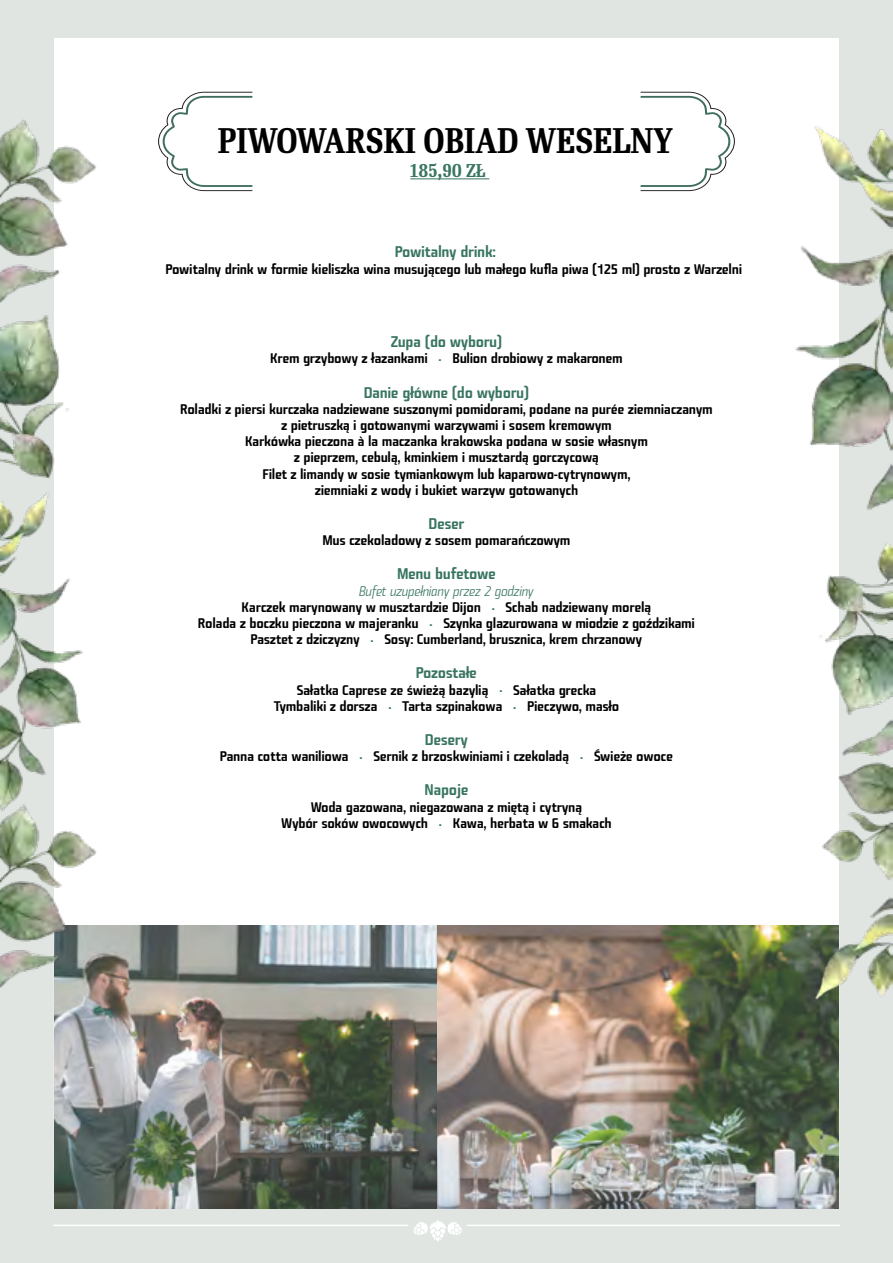
<style>
.page{position:relative;width:893px;height:1263px;background:#fff}
.page>*{position:absolute;margin:0;border:0;box-sizing:border-box;transform-origin:0 0}
.t1{font:600 34.5px "Re Public Cond";color:#000}
.t2{font:600 18px "Re Public Cond";color:#397562}
.t3{font:500 15px "Fishmonger K";letter-spacing:-.025em;color:#397562}
.t4{font:500 13.5px/16.2px "Fishmonger K";letter-spacing:-.025em;color:#000;text-align:center}
.s1{font-style:italic;color:#397562}
</style>
<div class="page">
<img style="left:0;top:0;width:893px;height:1263px">
<hr style="left:410px;top:178px;width:79px;height:1px;background:#397562">
<svg style="left:158px;top:92px;width:94px;height:99px"></svg>
<svg style="left:641px;top:92px;width:94px;height:99px"></svg>
<h1 class="t1" style="left:218px;top:120px;width:456px">PIWOWARSKI OBIAD WESELNY</h1>
<h2 class="t2" style="left:410px;top:160px;width:77px">185,90 ZŁ</h2>
<p class="t3" style="left:395px;top:243px;width:103px">Powitalny drink:</p>
<p class="t4" style="left:166px;top:261px;width:578px">Powitalny drink w formie kieliszka wina musującego lub małego kufla piwa (125 ml) prosto z Warzelni</p>
<p class="t3" style="left:391px;top:333px;width:113px">Zupa (do wyboru)</p>
<p class="t4" style="left:270px;top:351px;width:354px">Krem grzybowy z łazankami <sup>.</sup> Bulion drobiowy z makaronem</p>
<p class="t3" style="left:364px;top:383px;width:167px">Danie główne (do wyboru)</p>
<p class="t4" style="left:180px;top:401px;width:534px">Roladki z piersi kurczaka nadziewane suszonymi pomidorami, podane na purée ziemniaczanym z pietruszką i gotowanymi warzywami i sosem kremowym<br>Karkówka pieczona à la maczanka krakowska podana w sosie własnym<br>z pieprzem, cebulą, kminkiem i musztardą gorczycową<br>Filet z limandy w sosie tymiankowym lub kaparowo-cytrynowym,<br>ziemniaki z wody i bukiet warzyw gotowanych</p>
<p class="t3" style="left:428px;top:515px;width:37px">Deser</p>
<p class="t4" style="left:322px;top:533px;width:250px">Mus czekoladowy z sosem pomarańczowym</p>
<p class="t3" style="left:397px;top:565px;width:100px">Menu bufetowe</p>
<p class="t4" style="left:198px;top:583px;width:499px"><span class="s1">Bufet uzupełniany przez 2 godziny<br></span>Karczek marynowany w musztardzie Dijon <sup>.</sup> Schab nadziewany morelą<br>Rolada z boczku pieczona w majeranku <sup>.</sup> Szynka glazurowana w miodzie z goździkami Pasztet z dziczyzny <sup>.</sup> Sosy: Cumberland, brusznica, krem chrzanowy</p>
<p class="t3" style="left:416px;top:664px;width:63px">Pozostałe</p>
<p class="t4" style="left:274px;top:682px;width:347px">Sałatka Caprese ze świeżą bazylią <sup>.</sup> Sałatka grecka<br>Tymbaliki z dorsza <sup>.</sup> Tarta szpinakowa <sup>.</sup> Pieczywo, masło</p>
<p class="t3" style="left:425px;top:731px;width:45px">Desery</p>
<p class="t4" style="left:220px;top:749px;width:455px">Panna cotta waniliowa <sup>.</sup> Sernik z brzoskwiniami i czekoladą <sup>.</sup> Świeże owoce</p>
<p class="t3" style="left:424px;top:781px;width:45px">Napoje</p>
<p class="t4" style="left:281px;top:799px;width:332px">Woda gazowana, niegazowana z miętą i cytryną<br>Wybór soków owocowych <sup>.</sup> Kawa, herbata w 6 smakach</p>
</div>
